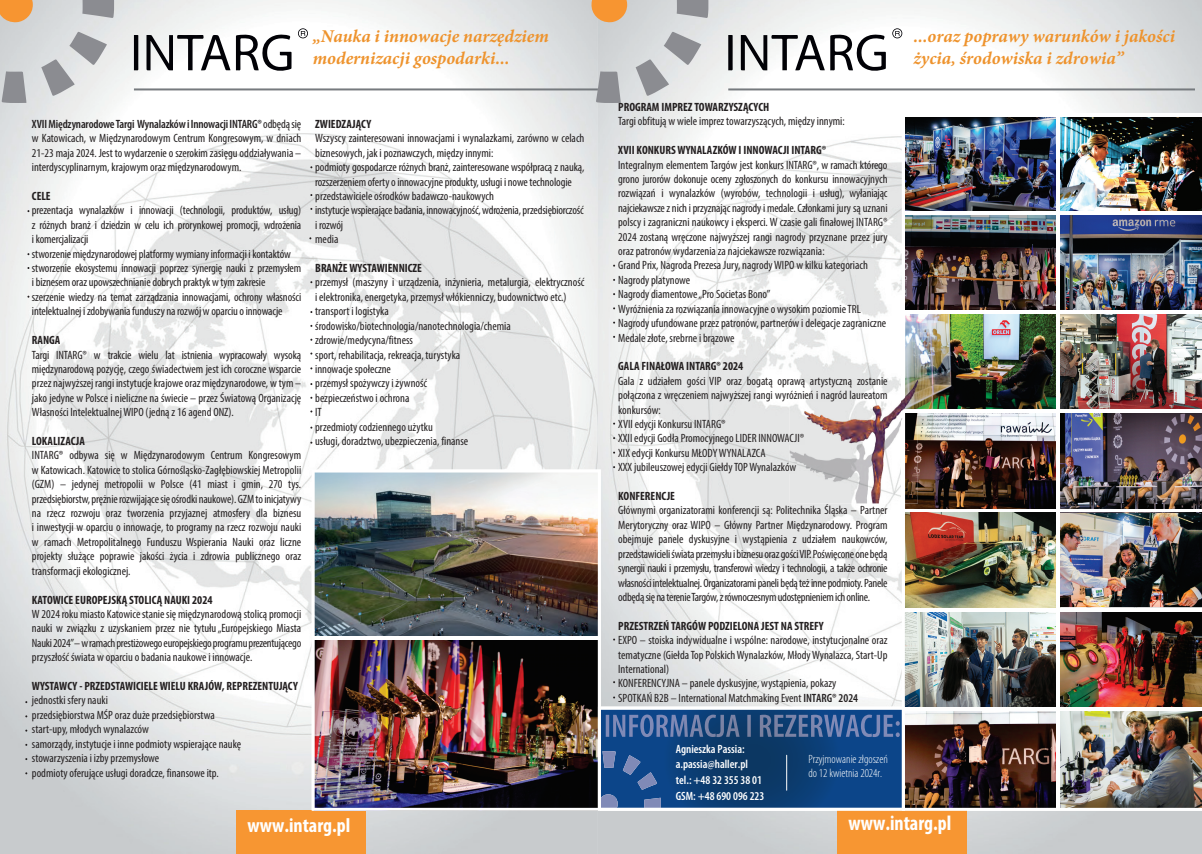
<style>
.page{position:relative;width:1202px;height:854px;background:#fff}
.page>*{position:absolute;margin:0;border:0;box-sizing:border-box;transform-origin:0 0}
.t1{font:700 condensed 20.9px "Myriad Pro";color:#fff;scale:.96 1}
.t2{font:700 condensed 20px "Myriad Pro";color:#fff}
.t3{font:italic 700 18px/21.6px "Minion Pro";color:#ee932d}
.t4{font:condensed 12px/14.4px "Myriad Pro";color:#231f20}
.t5{font:700 condensed 12px "Myriad Pro";color:#231f20}
.t6{font:600 condensed 12px/15.5px "Myriad Pro";color:#fff}
.t7{font:300 condensed 12px/14.4px "Myriad Pro";color:#fff}
.s1{font-weight:600}
</style>
<div class="page">
<img style="left:0;top:0;width:598px;height:853px">
<svg style="left:2px;top:71px;width:24px;height:32px"></svg>
<svg style="left:41px;top:32px;width:66px;height:64px;background:#c8cacc"></svg>
<svg style="left:82px;top:0;width:32px;height:18px"></svg>
<svg style="left:0;top:0;width:33px;height:23px"></svg>
<hr style="left:134px;top:88px;width:465px;height:2px;background:#767a7e">
<svg style="left:236px;top:34px;width:56px;height:38px"></svg>
<svg style="left:146px;top:35px;width:84px;height:35px"></svg>
<svg style="left:134px;top:35px;width:5px;height:35px"></svg>
<svg style="left:298px;top:28px;width:10px;height:10px"></svg>
<div style="left:236px;top:810px;width:129px;height:43px;background:#f79632"></div>
<img style="left:598px;top:0;width:604px;height:853px">
<svg style="left:596px;top:71px;width:25px;height:32px"></svg>
<svg style="left:636px;top:32px;width:65px;height:64px;background:#c6c7ca"></svg>
<svg style="left:677px;top:0;width:31px;height:18px"></svg>
<svg style="left:591px;top:0;width:36px;height:23px"></svg>
<svg style="left:741px;top:34px;width:145px;height:38px"></svg>
<svg style="left:728px;top:35px;width:5px;height:35px"></svg>
<svg style="left:892px;top:28px;width:10px;height:10px"></svg>
<hr style="left:728px;top:88px;width:467px;height:2px;background:#767a7e">
<div style="left:837px;top:809px;width:129px;height:44px;background:#f79632"></div>
<img style="left:902px;top:113px;width:300px;height:697px">
<img style="left:790px;top:378px;width:112px;height:125px">
<img style="left:790px;top:378px;width:97px;height:9px">
<img style="left:790px;top:390px;width:97px;height:11px">
<img style="left:790px;top:434px;width:14px;height:11px">
<svg style="left:790px;top:462px;width:6px;height:11px"></svg>
<img style="left:905px;top:412px;width:13px;height:91px">
<img style="left:905px;top:378px;width:13px;height:32px">
<svg style="left:905px;top:410px;width:13px;height:2px"></svg>
<img style="left:902px;top:378px;width:3px;height:125px">
<img style="left:312px;top:469px;width:289px;height:341px">
<img style="left:314px;top:636px;width:285px;height:3px">
<svg style="left:592px;top:706px;width:319px;height:104px;background:#2e5789"></svg>
<h3 class="t3" style="left:313px;top:27px;width:237px">„Nauka i innowacje narzędziem modernizacji gospodarki...</h3>
<p class="t4" style="left:32px;top:118px;width:271px;text-align:justify"><span class="s1">XVII Międzynarodowe Targi Wynalazków i Innowacji INTARG®</span> odbędą się w Katowicach, w Międzynarodowym Centrum Kongresowym, w dniach 21-23 maja 2024. Jest to wydarzenie o szerokim zasięgu oddziaływania – interdyscyplinarnym, krajowym oraz międzynarodowym.</p>
<p class="t5" style="left:32px;top:192px;width:20px">CELE</p>
<p class="t4" style="left:32px;top:204px;width:271px">prezentacja wynalazków i innowacji (technologii, produktów, usług) z różnych branż i dziedzin w celu ich prorynkowej promocji, wdrożenia i komercjalizacji<br>stworzenie międzynarodowej platformy wymiany informacji i kontaktów stworzenie ekosystemu innowacji poprzez synergię nauki z przemysłem i biznesem oraz upowszechnianie dobrych praktyk w tym zakresie szerzenie wiedzy na temat zarządzania innowacjami, ochrony własności intelektualnej i zdobywania funduszy na rozwój w oparciu o innowacje</p>
<p class="t5" style="left:32px;top:336px;width:30px">RANGA</p>
<p class="t4" style="left:32px;top:348px;width:271px;text-align:justify">Targi INTARG® w trakcie wielu lat istnienia wypracowały wysoką międzynarodową pozycję, czego świadectwem jest ich coroczne wsparcie przez najwyższej rangi instytucje krajowe oraz międzynarodowe, w tym – jako jedyne w Polsce i nieliczne na świecie – przez Światową Organizację Własności Intelektualnej WIPO (jedną z 16 agend ONZ).</p>
<p class="t5" style="left:32px;top:436px;width:54px">LOKALIZACJA</p>
<p class="t4" style="left:32px;top:449px;width:271px;text-align:justify">INTARG® odbywa się w Międzynarodowym Centrum Kongresowym w Katowicach. Katowice to stolica Górnośląsko-Zagłębiowskiej Metropolii (GZM) – jedynej metropolii w Polsce (41 miast i gmin, 270 tys. przedsiębiorstw, prężnie rozwijające się ośrodki naukowe). GZM to inicjatywy na rzecz rozwoju oraz tworzenia przyjaznej atmosfery dla biznesu i inwestycji w oparciu o innowacje, to programy na rzecz rozwoju nauki w ramach Metropolitalnego Funduszu Wspierania Nauki oraz liczne projekty służące poprawie jakości życia i zdrowia publicznego oraz transformacji ekologicznej.</p>
<p class="t5" style="left:32px;top:595px;width:182px">KATOWICE EUROPEJSKĄ STOLICĄ NAUKI 2024</p>
<p class="t4" style="left:32px;top:607px;width:271px;text-align:justify">W 2024 roku miasto Katowice stanie się międzynarodową stolicą promocji nauki w związku z uzyskaniem przez nie tytułu „Europejskiego Miasta Nauki 2024” – w ramach prestiżowego europejskiego programu prezentującego przyszłość świata w oparciu o badania naukowe i innowacje.</p>
<p class="t5" style="left:32px;top:681px;width:268px">WYSTAWCY - PRZEDSTAWICIELE WIELU KRAJÓW, REPREZENTUJĄCY</p>
<p class="t4" style="left:32px;top:694px;width:211px">jednostki sfery nauki<br>przedsiębiorstwa MŚP oraz duże przedsiębiorstwa start-upy, młodych wynalazców<br>samorządy, instytucje i inne podmioty wspierające naukę stowarzyszenia i izby przemysłowe<br>podmioty oferujące usługi doradcze, finansowe itp.</p>
<p class="t5" style="left:315px;top:120px;width:58px">ZWIEDZAJĄCY</p>
<p class="t4" style="left:315px;top:132px;width:271px">Wszyscy zainteresowani innowacjami i wynalazkami, zarówno w celach biznesowych, jak i poznawczych, między innymi:<br>podmioty gospodarcze różnych branż, zainteresowane współpracą z nauką, rozszerzeniem oferty o innowacyjne produkty, usługi i nowe technologie przedstawiciele ośrodków badawczo-naukowych<br>instytucje wspierające badania, innowacyjność, wdrożenia, przedsiębiorczość i rozwój<br>media</p>
<p class="t5" style="left:315px;top:264px;width:108px">BRANŻE WYSTAWIENNICZE</p>
<p class="t4" style="left:315px;top:276px;width:271px">przemysł (maszyny i urządzenia, inżynieria, metalurgia, elektryczność i elektronika, energetyka, przemysł włókienniczy, budownictwo etc.) transport i logistyka środowisko/biotechnologia/nanotechnologia/chemia zdrowie/medycyna/fitness<br>sport, rehabilitacja, rekreacja, turystyka<br>innowacje społeczne<br>przemysł spożywczy i żywność<br>bezpieczeństwo i ochrona<br>IT<br>przedmioty codziennego użytku<br>usługi, doradztwo, ubezpieczenia, finanse</p>
<h2 class="t2" style="left:247px;top:817px;width:104px">www.intarg.pl</h2>
<p class="t5" style="left:618px;top:103px;width:153px">PROGRAM IMPREZ TOWARZYSZĄCYCH</p>
<p class="t4" style="left:618px;top:115px;width:228px">Targi obfitują w wiele imprez towarzyszących, między innymi:</p>
<p class="t5" style="left:618px;top:146px;width:209px">XVII KONKURS WYNALAZKÓW I INNOWACJI INTARG®</p>
<p class="t4" style="left:618px;top:158px;width:271px">Integralnym elementem Targów jest konkurs INTARG®, w ramach którego grono jurorów dokonuje oceny zgłoszonych do konkursu innowacyjnych rozwiązań i wynalazków (wyrobów, technologii i usług), wyłaniając najciekawsze z nich i przyznając nagrody i medale. Członkami jury są uznani polscy i zagraniczni naukowcy i eksperci. W czasie gali finałowej INTARG® 2024 zostaną wręczone najwyższej rangi nagrody przyznane przez jury oraz patronów wydarzenia za najciekawsze rozwiązania:<br>Grand Prix, Nagroda Prezesa Jury, nagrody WIPO w kilku kategoriach Nagrody platynowe<br>Nagrody diamentowe „Pro Societas Bono”<br>Wyróżnienia za rozwiązania innowacyjne o wysokim poziomie TRL Nagrody ufundowane przez patronów, partnerów i delegacje zagraniczne Medale złote, srebrne i brązowe</p>
<p class="t5" style="left:618px;top:362px;width:127px">GALA FINAŁOWA INTARG® 2024</p>
<p class="t4" style="left:618px;top:374px;width:271px">Gala z udziałem gości VIP oraz bogatą oprawą artystyczną zostanie połączona z wręczeniem najwyższej rangi wyróżnień i nagród laureatom konkursów:<br>XVII edycji Konkursu INTARG®<br>XXII edycji Godła Promocyjnego LIDER INNOWACJI®<br>XIX edycji Konkursu MŁODY WYNALAZCA<br>XXX jubileuszowej edycji Giełdy TOP Wynalazków</p>
<p class="t5" style="left:618px;top:491px;width:58px">KONFERENCJE</p>
<p class="t4" style="left:618px;top:504px;width:271px;text-align:justify">Głównymi organizatorami konferencji są: Politechnika Śląska – Partner Merytoryczny oraz WIPO – Główny Partner Międzynarodowy. Program obejmuje panele dyskusyjne i wystąpienia z udziałem naukowców, przedstawicieli świata przemysłu i biznesu oraz gości VIP. Poświęcone one będą synergii nauki i przemysłu, transferowi wiedzy i technologii, a także ochronie własności intelektualnej. Organizatorami paneli będą też inne podmioty. Panele odbędą się na terenie Targów, z równoczesnym udostępnieniem ich online.</p>
<p class="t5" style="left:618px;top:621px;width:207px">PRZESTRZEŃ TARGÓW PODZIELONA JEST NA STREFY</p>
<p class="t4" style="left:618px;top:634px;width:271px">EXPO – stoiska indywidualne i wspólne: narodowe, instytucjonalne oraz tematyczne (Giełda Top Polskich Wynalazków, Młody Wynalazca, Start-Up International)<br>KONFERENCYJNA – panele dyskusyjne, wystąpienia, pokazy<br>SPOTKAŃ B2B – International Matchmaking Event <span class="s1">INTARG® 2024</span></p>
<p class="t6" style="left:676px;top:742px;width:90px">Agnieszka Passia: a.passia@haller.pl tel.: +48 32 355 38 01<br>GSM: +48 690 096 223</p>
<p class="t7" style="left:808px;top:752px;width:81px">Przyjmowanie złgoszeń do 12 kwietnia 2024r.</p>
<h3 class="t3" style="left:913px;top:27px;width:263px">...oraz poprawy warunków i jakości życia, środowiska i zdrowia”</h3>
<h1 class="t1" style="left:848px;top:815px;width:109px">www.intarg.pl</h1>
</div>
